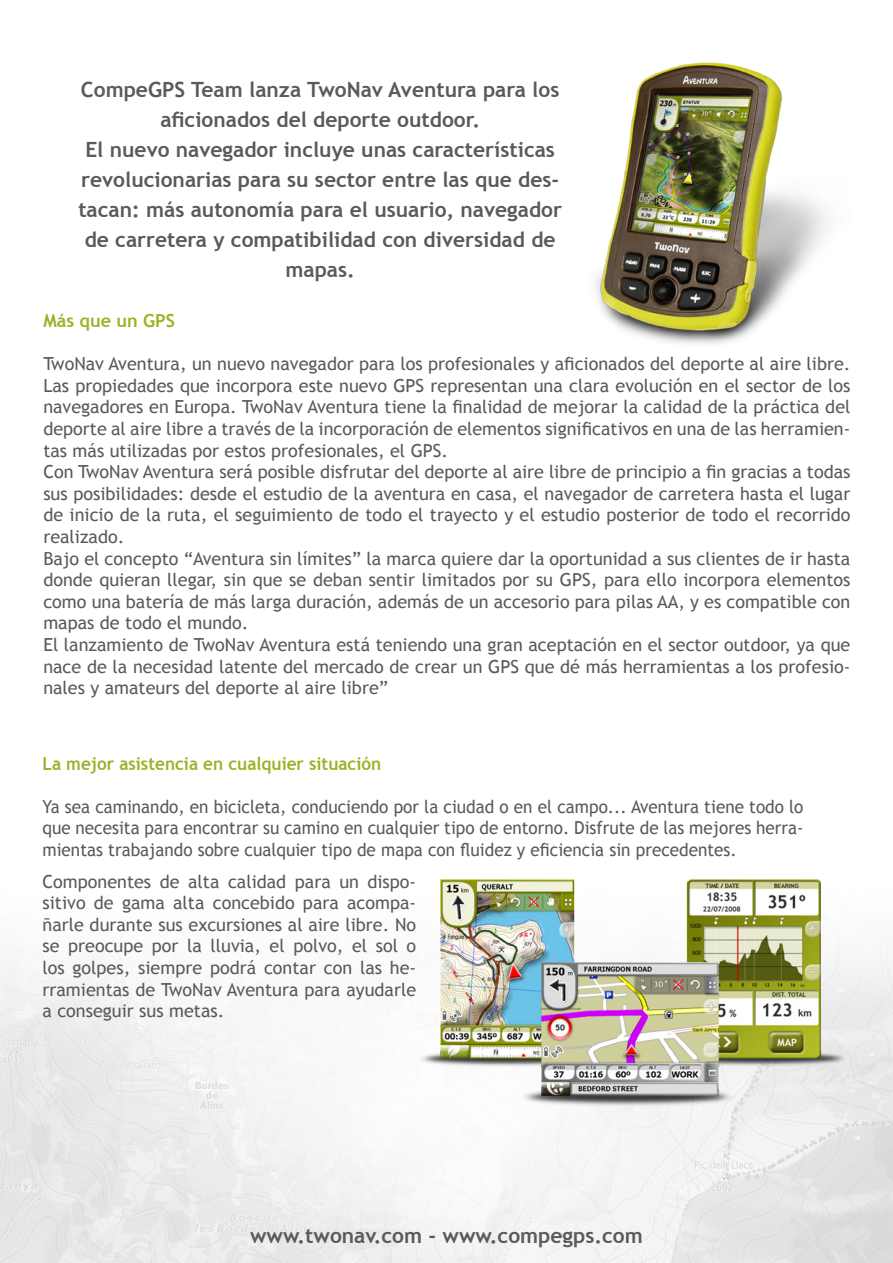
<style>
.page{position:relative;width:893px;height:1263px;background:#fff}
.page>*{position:absolute;margin:0;border:0;box-sizing:border-box;transform-origin:0 0}
.t1{font:700 21px/30px "Trebuchet MS";color:#585a5e;text-align:center}
.t2{font:18px/21.6px "Trebuchet MS";color:#585a5e}
.t3{font:18px/21.6px "Trebuchet MS";color:#585a5e;text-align:justify;scale:.95 1}
.t4{font:700 18px "Trebuchet MS";color:#9cb226;scale:.95 1}
.t5{font:700 18px "Trebuchet MS";color:#9cb226}
</style>
<div class="page">
<img style="left:0;top:944px;width:893px;height:319px">
<img style="left:416px;top:879px;width:428px;height:239px">
<img style="left:595px;top:62px;width:233px;height:282px">
<p class="t1" style="left:78px;top:74px;width:485px">CompeGPS Team lanza TwoNav Aventura para los aficionados del deporte outdoor.<br>El nuevo navegador incluye unas características revolucionarias para su sector entre las que des&shy;tacan: más autonomía para el usuario, navegador de carretera y compatibilidad con diversidad de mapas.</p>
<p class="t5" style="left:43px;top:309px;width:133px">Más que un GPS</p>
<p class="t2" style="left:43px;top:353px;width:809px">TwoNav Aventura, un nuevo navegador para los profesionales y aficionados del deporte al aire libre.<br>Las propiedades que incorpora este nuevo GPS representan una clara evolución en el sector de los navegadores en Europa. TwoNav Aventura tiene la finalidad de mejorar la calidad de la práctica del deporte al aire libre a través de la incorporación de elementos significativos en una de las herramien&shy;tas más utilizadas por estos profesionales, el GPS.<br>Con TwoNav Aventura será posible disfrutar del deporte al aire libre de principio a fin gracias a todas sus posibilidades: desde el estudio de la aventura en casa, el navegador de carretera hasta el lugar de inicio de la ruta, el seguimiento de todo el trayecto y el estudio posterior de todo el recorrido realizado.<br>Bajo el concepto “Aventura sin límites” la marca quiere dar la oportunidad a sus clientes de ir hasta donde quieran llegar, sin que se deban sentir limitados por su GPS, para ello incorpora elementos como una batería de más larga duración, además de un accesorio para pilas AA, y es compatible con mapas de todo el mundo.<br>El lanzamiento de TwoNav Aventura está teniendo una gran aceptación en el sector outdoor, ya que nace de la necesidad latente del mercado de crear un GPS que dé más herramientas a los profesio&shy;nales y amateurs del deporte al aire libre”</p>
<p class="t4" style="left:43px;top:752px;width:358px">La mejor asistencia en cualquier situación</p>
<p class="t3" style="left:43px;top:796px;width:802px">Ya sea caminando, en bicicleta, conduciendo por la ciudad o en el campo... Aventura tiene todo lo que necesita para encontrar su camino en cualquier tipo de entorno. Disfrute de las mejores herra&shy;mientas trabajando sobre cualquier tipo de mapa con fluidez y eficiencia sin precedentes.</p>
<p class="t2" style="left:43px;top:871px;width:375px;text-align:justify">Componentes de alta calidad para un dispo&shy;sitivo de gama alta concebido para acompa&shy;ñarle durante sus excursiones al aire libre. No se preocupe por la lluvia, el polvo, el sol o los golpes, siempre podrá contar con las he&shy;rramientas de TwoNav Aventura para ayudarle a conseguir sus metas.</p>
<p class="t1" style="left:250px;top:1221px;width:394px">www.twonav.com - www.compegps.com</p>
</div>
